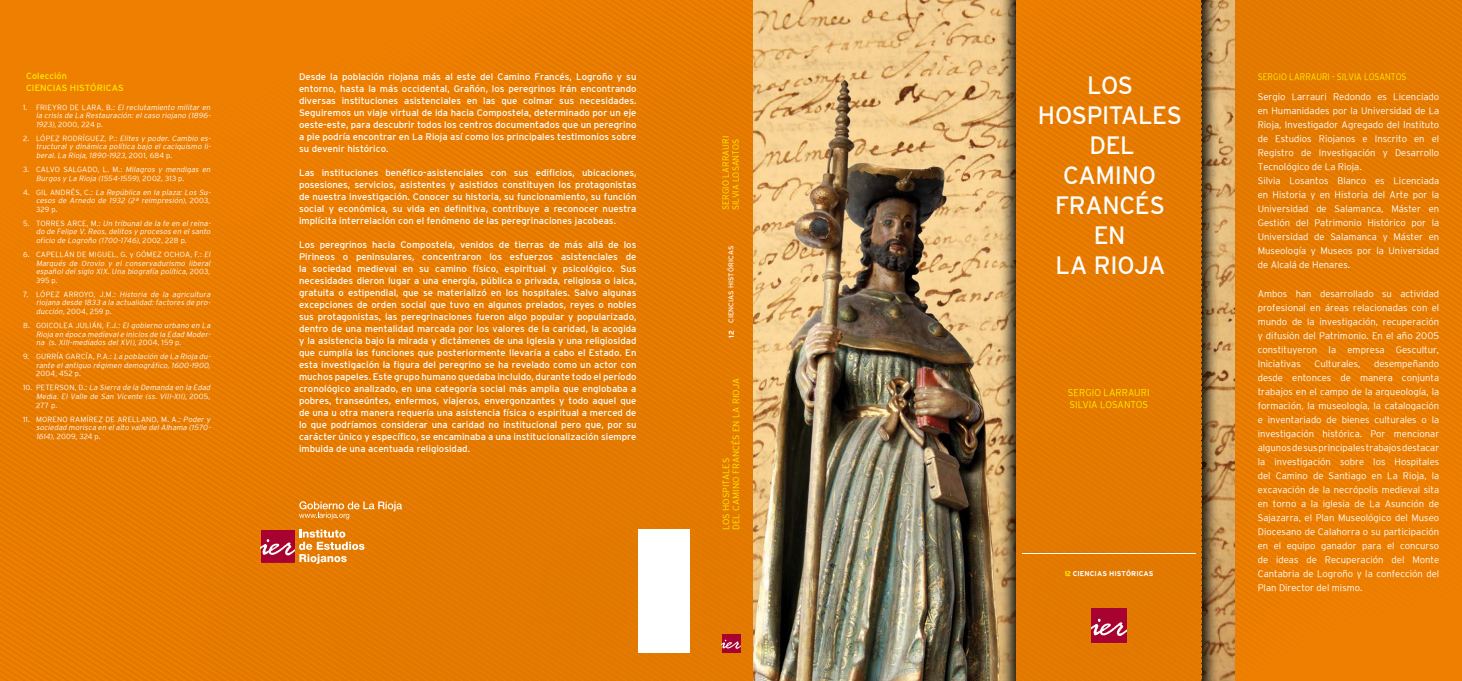
<style>
.page{position:relative;width:1462px;height:681px;background:#fff}
.page>*{position:absolute;margin:0;border:0;box-sizing:border-box;transform-origin:0 0}
.t1{font:25px/30px "Interstate";letter-spacing:-.015em;color:#fff;text-align:center}
.t2{font:300 10px/12px "Interstate";color:#ffed00;scale:.95 1}
.t3{font:9.5px/12px "Interstate";color:#fff;text-align:justify}
.t4{font:300 9.5px/14px "Interstate";color:#fff;text-align:justify}
.t5{font:300 9.5px "Interstate";color:#ffed00;scale:.88 1}
.t6{font:300 9px/10px "Interstate";letter-spacing:.005em;color:#ffed00}
.t7{font:300 9px/10px "Interstate";letter-spacing:.005em;color:#ffed00;scale:.95 1}
.t8{font:9px/12px "Interstate";letter-spacing:.005em;color:#ffed00}
.t9{font:italic 300 7.5px/8.5px "Interstate";letter-spacing:.01em;color:#fff;text-align:justify}
.t10{font:700 7px "Interstate";letter-spacing:.015em;color:#fff}
.t11{font:7px "Interstate";letter-spacing:.015em;color:#fff}
.s1{font-style:normal}
.s2{font-weight:900;font-stretch:condensed;color:#ffed00}
</style>
<div class="page">
<hr style="left:0;top:680px;width:1461px;height:1px;background:#000">
<hr style="left:1461px;top:0;width:1px;height:680px;background:#000">
<img style="left:753px;top:0;width:481px;height:680px">
<img style="left:997px;top:0;width:221px;height:680px">
<img style="left:1016px;top:0;width:184px;height:680px">
<div style="left:1234px;top:0;width:227px;height:680px;background:#ee7f00"></div>
<div style="left:0;top:0;width:753px;height:680px;background:#e87c00"></div>
<div style="left:638px;top:529px;width:51px;height:123px;background:#fff"></div>
<hr style="left:1021px;top:552px;width:174px;height:1px;background:#fff">
<svg style="left:299px;top:501px;width:103px;height:18px;background:#e99432"></svg>
<svg style="left:299px;top:529px;width:65px;height:34px;background:#eb9f48"></svg>
<img style="left:261px;top:529px;width:33px;height:33px">
<img style="left:1091px;top:608px;width:35px;height:35px">
<img style="left:721px;top:634px;width:19px;height:18px">
<p class="t8" style="left:26px;top:70px;width:99px">Colección<br>CIENCIAS HISTÓRICAS</p>
<p class="t9" style="left:36px;top:103px;width:177px;text-indent:-13px"><span class="s1">1 . F R I E Y R O D E L A R A , B . :</span> El reclutamiento militar en la crisis de La Restauración: el caso riojano (1896- 1923)<span class="s1">, 2000, 224 p.</span></p>
<p class="t9" style="left:36px;top:134px;width:177px;text-indent:-13px"><span class="s1">2 . L Ó P E Z R O D R ÍG U E Z , P. :</span> Elites y poder. Cambio es&shy;tructural y dinámica política bajo el caciquismo li&shy;beral. La Rioja, 1890-1923<span class="s1">, 2 0 0 1 , 6 8 4 p .</span></p>
<p class="t9" style="left:36px;top:165px;width:177px;text-indent:-13px"><span class="s1">3. CALVO SALGADO, L. M .:</span> Milagros y mendigas en<br>Burgos y La Rioja (1554-1559)<span class="s1">, 2 0 0 2 , 3 1 3 p .</span></p>
<p class="t9" style="left:36px;top:188px;width:177px;text-align:left;text-indent:-13px"><span class="s1">4 . G I L A N D R É S , C . :</span> La República en la plaza: Los Su&shy;cesos de Arnedo de 1932 (2ª reimpresión)<span class="s1">, 2 0 0 3 ,<br>329 p.</span></p>
<p class="t9" style="left:36px;top:219px;width:177px;text-indent:-13px"><span class="s1">5 . TO R R E S A R C E , M . :</span> Un tribunal de la fe en el reina&shy;do de Felipe V. Reos, delitos y procesos en el santo oficio de Logroño (1700-1746)<span class="s1">, 2 0 0 2 , 2 2 8 p .</span></p>
<p class="t9" style="left:36px;top:250px;width:177px;text-align:left;text-indent:-13px"><span class="s1">6. CAPELLÁN DE MIGUEL, G. y GÓMEZ OCHOA, F.:</span> El Marqués de Orovio y el conservadurismo liberal español del siglo XIX. Una biografía política<span class="s1">, 2 0 0 3 , 395 p.</span></p>
<p class="t9" style="left:36px;top:290px;width:177px;text-indent:-13px"><span class="s1">7. L Ó P E Z A R R OYO , J . M . :</span> Historia de la agricultura riojana desde 1833 a la actualidad:factores de pro&shy;ducción<span class="s1">, 2004, 259 p.</span></p>
<p class="t9" style="left:36px;top:321px;width:177px;text-indent:-13px"><span class="s1">8. GOICOLEA JULIÁN, F.J.:</span> El gobierno urbano en La Rioja en época medievale inicios de la Edad Moder&shy;na (s. XIII-mediados del XVI)<span class="s1">, 2 0 0 4 , 1 5 9 p .</span></p>
<p class="t9" style="left:36px;top:352px;width:177px;text-align:left;text-indent:-13px"><span class="s1">9. GURRÍA GARCÍA, P.A.:</span> La población de La Rioja du&shy;rante el antiguo régimen demográfico, 1600-1900<span class="s1">,<br>2004, 452 p.</span></p>
<p class="t9" style="left:36px;top:383px;width:177px;text-align:left;text-indent:-13px"><span class="s1">1 0 . P E T E R S O N , D . :</span> La Sierra de la Demanda en la Edad<br>Media. El Valle de San Vicente (ss. VIII-XII)<span class="s1">, 2 0 0 5 ,<br>277 p.</span></p>
<p class="t9" style="left:36px;top:414px;width:177px;text-indent:-13px"><span class="s1">11. MORENO RAMÍREZ DE ARELLANO, M. A.:</span> Poder y sociedad morisca en elalto valle delAlhama (1570- 1614), <span class="s1">2009, 324 p.</span></p>
<p class="t3" style="left:299px;top:70px;width:339px">Desde la población riojana más al este del Camino Francés, Logroño y su entorno, hasta la más occidental, Grañón, los peregrinos irán encontrando diversas instituciones asistenciales en las que colmar sus necesidades.<br>Seguiremos un viaje virtual de ida hacia Compostela, determinado por un eje oeste-este, para descubrir todos los centros documentados que un peregrino a pie podría encontrar en La Rioja así como los principales testimonios sobre su devenir histórico.</p>
<p class="t3" style="left:299px;top:166px;width:339px">Las instituciones benéfico-asistenciales con sus edificios, ubicaciones, posesiones, servicios, asistentes y asistidos constituyen los protagonistas de nuestra investigación. Conocer su historia, su funcionamiento, su función social y económica, su vida en definitiva, contribuye a reconocer nuestra implícita interrelación con el fenómeno de las peregrinaciones jacobeas.</p>
<p class="t3" style="left:299px;top:238px;width:339px">Los peregrinos hacia Compostela, venidos de tierras de más allá de los Pirineos o peninsulares, concentraron los esfuerzos asistenciales de la sociedad medieval en su camino físico, espiritual y psicológico. Sus necesidades dieron lugar a una energía, pública o privada, religiosa o laica, gratuita o estipendial, que se materializó en los hospitales. Salvo algunas excepciones de orden social que tuvo en algunos prelados, reyes o nobles sus protagonistas, las peregrinaciones fueron algo popular y popularizado, dentro de una mentalidad marcada por los valores de la caridad, la acogida y la asistencia bajo la mirada y dictámenes de una Iglesia y una religiosidad que cumplía las funciones que posteriormente llevaría a cabo el Estado. En esta investigación la figura del peregrino se ha revelado como un actor con muchos papeles. Este grupo humano quedaba incluido, durante todo el período cronológico analizado, en una categoría social más amplia que englobaba a pobres, transeúntes, enfermos, viajeros, envergonzantes y todo aquel que de una u otra manera requería una asistencia física o espiritual a merced de lo que podríamos considerar una caridad no institucional pero que, por su carácter único y específico, se encaminaba a una institucionalización siempre imbuida de una acentuada religiosidad.</p>
<p class="t7" style="left:720px;top:210px;width:79px;rotate:-90deg">SERGIO LARRAURI<br>SILVIA LOSANTOS</p>
<p class="t11" style="left:727px;top:323px;width:79px;rotate:-90deg">CIENCIAS HISTÓRICAS</p>
<p class="t10" style="left:727px;top:338px;width:9px;rotate:-90deg">12</p>
<p class="t6" style="left:721px;top:530px;width:153px;rotate:-90deg">LOS HOSPITALES<br>DEL CAMINO FRANCÉS EN LA RIOJA</p>
<h1 class="t1" style="left:1037px;top:70px;width:146px">LOS<br>HOSPITALES<br>DEL<br>CAMINO<br>FRANCÉS<br>EN<br>LA RIOJA</h1>
<p class="t2" style="left:1067px;top:386px;width:88px">SERGIO LARRAURI<br>SILVIA LOSANTOS</p>
<p class="t10" style="left:1064px;top:569px;width:90px"><span class="s2">12</span> CIENCIAS HISTÓRICAS</p>
<p class="t5" style="left:1257px;top:71px;width:171px">SERGIO LARRAURI - SILVIA LOSANTOS</p>
<p class="t4" style="left:1257px;top:90px;width:183px;text-align:left">Sergio Larrauri Redondo es Licenciado en Humanidades por la Universidad de La Rioja, Investigador Agregado del Instituto de Estudios Riojanos e Inscrito en el Registro de Investigación y Desarrollo Tecnológico de La Rioja.<br>Silvia Losantos Blanco es Licenciada en Historia y en Historia del Arte por la Universidad de Salamanca, Máster en Gestión del Patrimonio Histórico por la Universidad de Salamanca y Máster en Museología y Museos por la Universidad de Alcalá de Henares.</p>
<p class="t4" style="left:1257px;top:286px;width:183px">Ambos han desarrollado su actividad profesional en áreas relacionadas con el mundo de la investigación, recuperación y difusión del Patrimonio. En el año 2005 constituyeron la empresa Gescultur, Iniciativas</p>
<p class="t4" style="left:1257px;top:356px;width:183px;text-indent:116px">desempeñando desde entonces de manera conjunta trabajos en el campo de la arqueología, la formación, la museología, la catalogación e inventariado de bienes culturales o la investigación histórica. Por mencionar algunos de sus principales trabajos destacar la investigación sobre los Hospitales del Camino de Santiago en La Rioja, la excavación de la necrópolis medieval sita en torno a la iglesia de La Asunción de Sajazarra, el Plan Museológico del Museo Diocesano de Calahorra o su participación en el equipo ganador para el concurso de ideas de Recuperación del Monte Cantabria de Logroño y la confección del Plan Director del mismo.</p>
<p class="t4" style="left:1314px;top:356px;width:47px">Culturales,</p>
</div>
